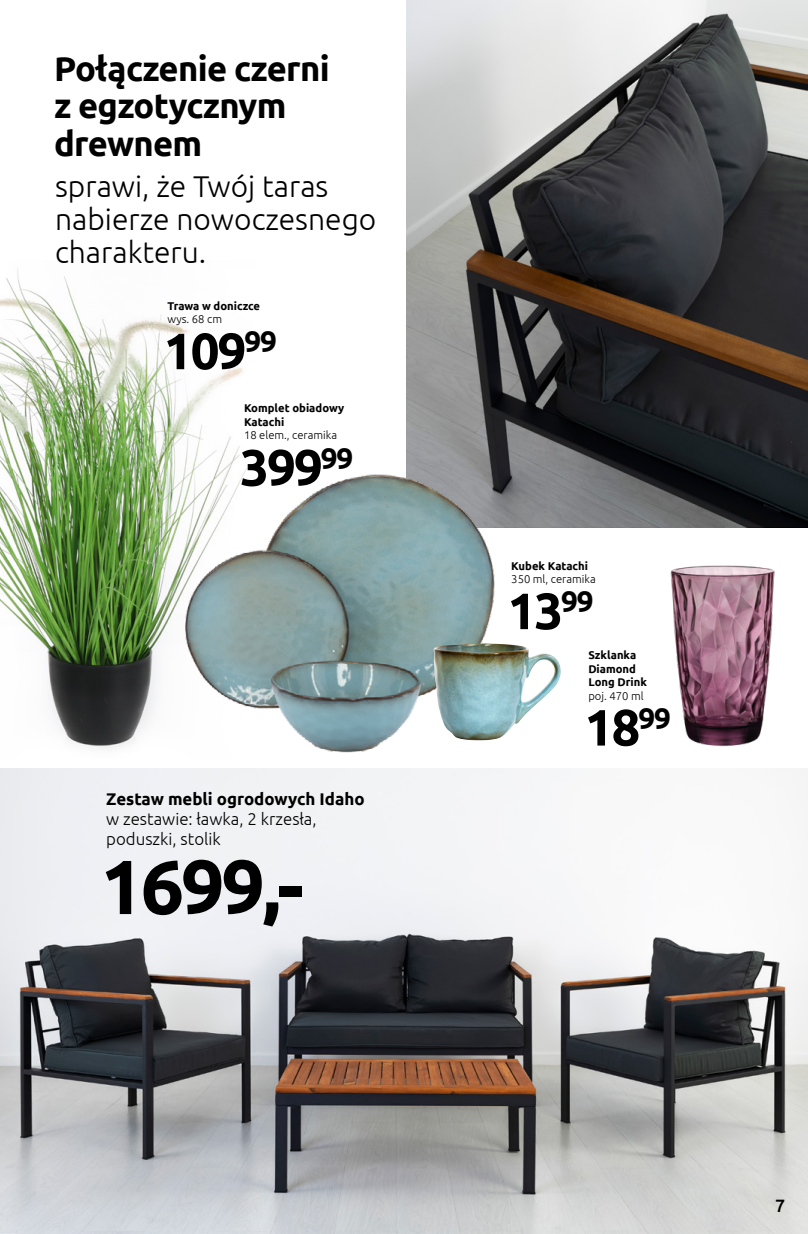
<style>
.page{position:relative;width:808px;height:1234px;background:#fff}
.page>*{position:absolute;margin:0;border:0;box-sizing:border-box;transform-origin:0 0}
.t1{font:700 76.5px "Ubuntu";color:#000}
.t2{font:700 51px "Ubuntu";letter-spacing:-.04em;color:#000}
.t3{font:700 34.5px/37.5px "Ubuntu";letter-spacing:-.02em;color:#000}
.t4{font:300 30px/33px "Ubuntu";color:#000}
.t5{font:500 17.85px "Ubuntu";color:#000}
.t6{font:300 16.8px/20.2px "Ubuntu";color:#000}
.t7{font:700 16.8px "Ubuntu";color:#000}
.t8{font:700 11.25px/13.5px "Ubuntu";color:#000}
.t9{font:300 11.25px "Ubuntu";color:#000}
</style>
<div class="page">
<img style="left:0;top:768px;width:808px;height:465px">
<img style="left:407px;top:0;width:401px;height:527px">
<img style="left:670px;top:565px;width:105px;height:182px">
<img style="left:260px;top:467px;width:241px;height:286px">
<img style="left:434px;top:643px;width:51px;height:34px">
<img style="left:0;top:268px;width:260px;height:481px">
<h3 class="t3" style="left:54px;top:49px;width:277px">Połączenie czerni z egzotycznym drewnem</h3>
<h3 class="t4" style="left:55px;top:169px;width:323px">sprawi, że Twój taras nabierze nowoczesnego charakteru.</h3>
<p class="t8" style="left:168px;top:298px;width:94px">Trawa w doniczce</p>
<p class="t9" style="left:168px;top:312px;width:56px">wys. 68 cm</p>
<h2 class="t2" style="left:164px;top:320px;width:115px">109<sup>99</sup></h2>
<p class="t8" style="left:244px;top:401px;width:102px">Komplet obiadowy<br>Katachi</p>
<p class="t9" style="left:244px;top:428px;width:95px">18 elem., ceramika</p>
<h2 class="t2" style="left:240px;top:436px;width:115px">399<sup>99</sup></h2>
<h3 class="t7" style="left:106px;top:788px;width:260px">Zestaw mebli ogrodowych Idaho</h3>
<h3 class="t6" style="left:106px;top:808px;width:212px">w zestawie: ławka, 2 krzesła, poduszki, stolik</h3>
<h1 class="t1" style="left:100px;top:840px;width:205px">1699,-</h1>
<p class="t8" style="left:511px;top:558px;width:78px">Kubek Katachi</p>
<p class="t9" style="left:511px;top:572px;width:86px">350 ml, ceramika</p>
<h2 class="t2" style="left:507px;top:580px;width:88px">13<sup>99</sup></h2>
<p class="t8" style="left:588px;top:648px;width:60px">Szklanka<br>Diamond<br>Long Drink</p>
<p class="t9" style="left:588px;top:689px;width:57px">poj. 470 ml</p>
<h2 class="t2" style="left:584px;top:696px;width:88px">18<sup>99</sup></h2>
<h3 class="t5" style="left:775px;top:1193px;width:12px">7</h3>
</div>
